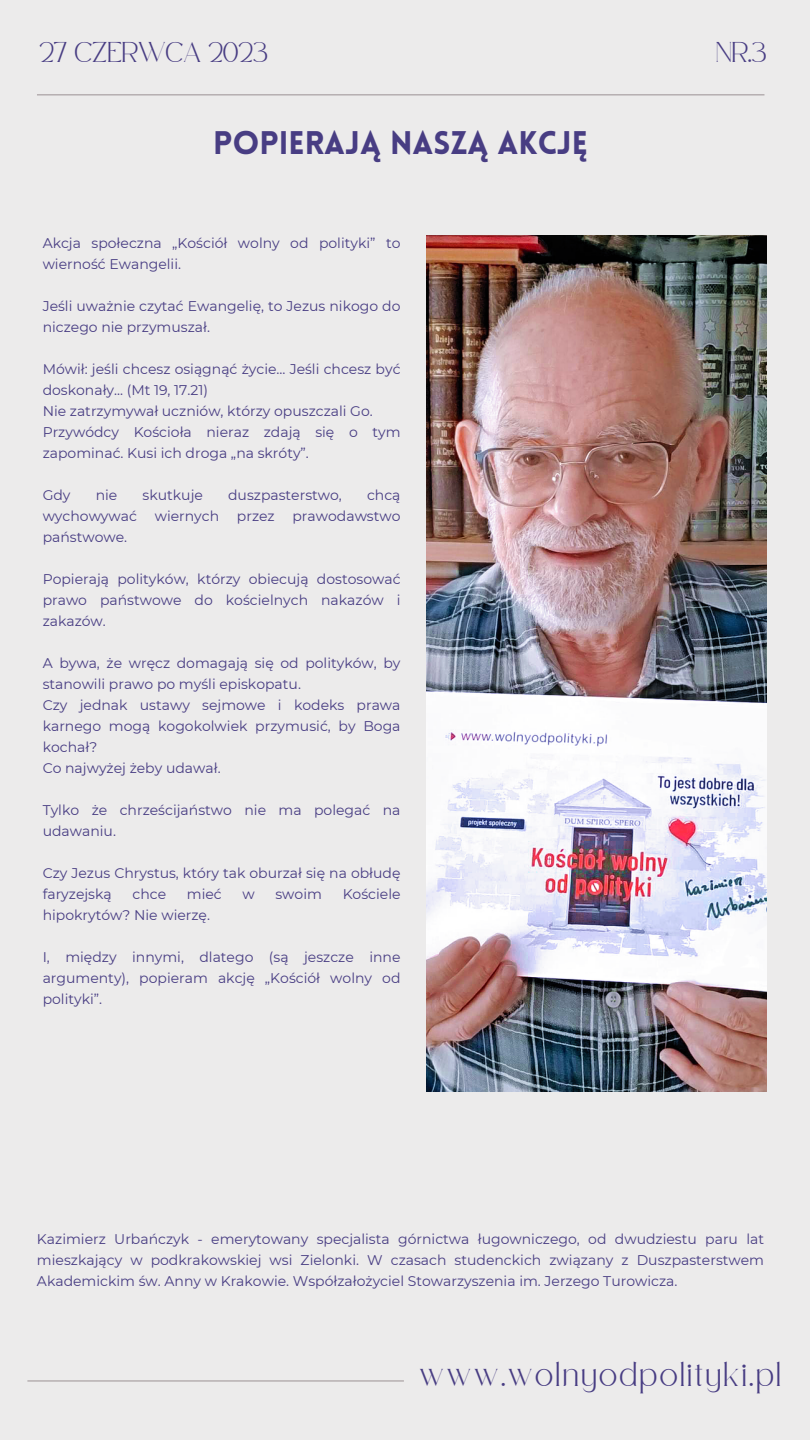
<style>
.page{position:relative;width:810px;height:1440px;background:#ecebeb}
.page>*{position:absolute;margin:0;border:0;box-sizing:border-box;transform-origin:0 0}
.t1{font:900 32px "Lovelo";color:#483d83}
.t2{font:16px "Safira March";letter-spacing:.175em;color:#483d83}
.t3{font:14px/21px "Montserrat";color:#483d83}
.t4{font:14px "Safira March";color:#483d83}
</style>
<div class="page">
<hr style="left:37px;top:94px;width:727px;height:2px;background:#b6afb1">
<hr style="left:27px;top:1380px;width:377px;height:2px;background:#b6afb1">
<img style="left:427px;top:235px;width:339px;height:857px">
<p class="t4" style="left:39px;top:48px;width:230px">27 CZERWCA 2023</p>
<p class="t4" style="left:716px;top:48px;width:52px">NR.3</p>
<p class="t1" style="left:213px;top:130px;width:376px">POPIERAJĄ NASZĄ AKCJĘ</p>
<p class="t3" style="left:43px;top:233px;width:359px">Akcja społeczna „Kościół wolny od polityki” to wierność Ewangelii.</p>
<p class="t3" style="left:43px;top:296px;width:359px">Jeśli uważnie czytać Ewangelię, to Jezus nikogo do niczego nie przymuszał.</p>
<p class="t3" style="left:43px;top:359px;width:359px">Mówił: jeśli chcesz osiągnąć życie... Jeśli chcesz być doskonały... (Mt 19, 17.21)</p>
<p class="t3" style="left:43px;top:401px;width:332px">Nie zatrzymywał uczniów, którzy opuszczali Go.</p>
<p class="t3" style="left:43px;top:422px;width:359px">Przywódcy Kościoła nieraz zdają się o tym zapominać. Kusi ich droga „na skróty”.</p>
<p class="t3" style="left:43px;top:485px;width:29px">Gdy</p>
<p class="t3" style="left:96px;top:485px;width:23px">nie</p>
<p class="t3" style="left:143px;top:485px;width:62px">skutkuje</p>
<p class="t3" style="left:228px;top:485px;width:115px">duszpasterstwo,</p>
<p class="t3" style="left:367px;top:485px;width:35px">chcą</p>
<p class="t3" style="left:43px;top:506px;width:96px">wychowywać</p>
<p class="t3" style="left:155px;top:506px;width:66px">wiernych</p>
<p class="t3" style="left:237px;top:506px;width:39px">przez</p>
<p class="t3" style="left:292px;top:506px;width:110px">prawodawstwo</p>
<p class="t3" style="left:43px;top:527px;width:86px">państwowe.</p>
<p class="t3" style="left:43px;top:569px;width:359px;text-align:justify">Popierają polityków, którzy obiecują dostosować prawo państwowe do kościelnych nakazów i zakazów.</p>
<p class="t3" style="left:43px;top:653px;width:359px">A bywa, że wręcz domagają się od polityków, by stanowili prawo po myśli episkopatu.</p>
<p class="t3" style="left:43px;top:695px;width:359px;text-align:justify">Czy jednak ustawy sejmowe i kodeks prawa karnego mogą kogokolwiek przymusić, by Boga kochał?</p>
<p class="t3" style="left:43px;top:758px;width:179px">Co najwyżej żeby udawał.</p>
<p class="t3" style="left:43px;top:800px;width:359px">Tylko że chrześcijaństwo nie ma polegać na udawaniu.</p>
<p class="t3" style="left:43px;top:863px;width:359px">Czy Jezus Chrystus, który tak oburzał się na obłudę faryzejską</p>
<p class="t3" style="left:132px;top:884px;width:35px">chce</p>
<p class="t3" style="left:187px;top:884px;width:36px">mieć</p>
<p class="t3" style="left:242px;top:884px;width:14px">w</p>
<p class="t3" style="left:275px;top:884px;width:48px">swoim</p>
<p class="t3" style="left:343px;top:884px;width:59px">Kościele</p>
<p class="t3" style="left:43px;top:905px;width:169px">hipokrytów? Nie wierzę.</p>
<p class="t3" style="left:43px;top:947px;width:359px;text-align:justify">I, między innymi, dlatego (są jeszcze inne argumenty), popieram akcję „Kościół wolny od polityki”.</p>
<p class="t3" style="left:37px;top:1228px;width:729px;text-align:justify">Kazimierz Urbańczyk - emerytowany specjalista górnictwa ługowniczego, od dwudziestu paru lat mieszkający w podkrakowskiej wsi Zielonki. W czasach studenckich związany z Duszpasterstwem Akademickim św. Anny w Krakowie. Współzałożyciel Stowarzyszenia im. Jerzego Turowicza.</p>
<p class="t2" style="left:420px;top:1371px;width:363px">www.wolnyodpolityki.pl</p>
</div>
